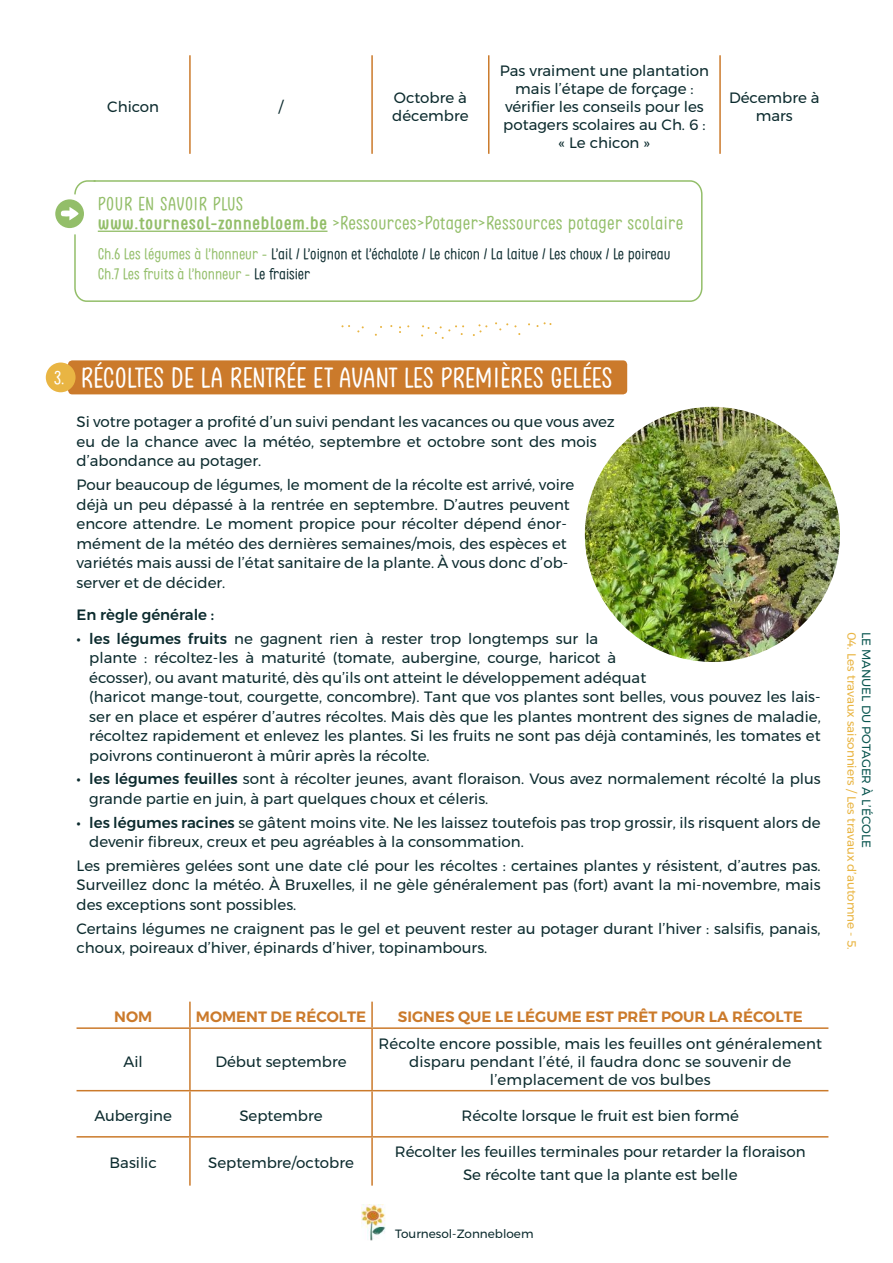
<style>
.page{position:relative;width:893px;height:1263px;background:#fff}
.page>*{position:absolute;margin:0;border:0;box-sizing:border-box;transform-origin:0 0}
.t1{font:27px "Clambake October Six";color:#fff}
.t2{font:18px/19.5px "Clambake October Six";letter-spacing:.02em;color:#93be69}
.t3{font:18px "Clambake October Six";color:#fff}
.t4{font:15px/19.5px "Montserrat";color:#0c2b2e}
.t5{font:15px/19.5px "Clambake October Six";color:#0c2b2e}
.t6{font:600 15px "Montserrat";color:#cb7a2b}
.t7{font:500 15px "Montserrat";color:#0c2b2e}
.t8{font:12px "Montserrat";color:#e9b543}
.t9{font:12px "Montserrat";color:#0a5650}
.t10{font:12px "Montserrat";color:#0c2b2e}
.s1{font-weight:700}
.s2{color:#93be69}
.s3{font-weight:500}
</style>
<div class="page">
<img style="left:362px;top:1205px;width:24px;height:36px">
<div style="left:68px;top:360px;width:559px;height:34px;background:#cb7a2b;border-radius:4px"></div>
<div style="left:46px;top:362px;width:30px;height:30px;background:#e9b543;border-radius:50%"></div>
<hr style="left:189px;top:55px;width:2px;height:99px;background:#cb7a2b">
<hr style="left:371px;top:55px;width:2px;height:99px;background:#cb7a2b">
<hr style="left:488px;top:55px;width:1px;height:99px;background:#cb7a2b">
<hr style="left:719px;top:55px;width:2px;height:99px;background:#cb7a2b">
<hr style="left:189px;top:1002px;width:2px;height:25px;background:#cb7a2b">
<hr style="left:371px;top:1002px;width:2px;height:25px;background:#cb7a2b">
<hr style="left:77px;top:1027px;width:113px;height:2px;background:#cb7a2b">
<hr style="left:190px;top:1027px;width:182px;height:2px;background:#cb7a2b">
<hr style="left:189px;top:1029px;width:2px;height:61px;background:#cb7a2b">
<hr style="left:372px;top:1027px;width:456px;height:2px;background:#cb7a2b">
<hr style="left:371px;top:1029px;width:2px;height:61px;background:#cb7a2b">
<hr style="left:77px;top:1090px;width:113px;height:1px;background:#cb7a2b">
<hr style="left:190px;top:1090px;width:182px;height:1px;background:#cb7a2b">
<hr style="left:189px;top:1091px;width:2px;height:45px;background:#cb7a2b">
<hr style="left:372px;top:1090px;width:456px;height:1px;background:#cb7a2b">
<hr style="left:371px;top:1091px;width:2px;height:45px;background:#cb7a2b">
<hr style="left:77px;top:1136px;width:113px;height:1px;background:#cb7a2b">
<hr style="left:190px;top:1136px;width:182px;height:1px;background:#cb7a2b">
<hr style="left:189px;top:1137px;width:2px;height:48px;background:#cb7a2b">
<hr style="left:372px;top:1136px;width:456px;height:1px;background:#cb7a2b">
<hr style="left:371px;top:1137px;width:2px;height:48px;background:#cb7a2b">
<svg style="left:495px;top:322px;width:13px;height:8px"></svg>
<svg style="left:357px;top:326px;width:7px;height:6px"></svg>
<svg style="left:473px;top:324px;width:14px;height:12px"></svg>
<svg style="left:421px;top:325px;width:43px;height:14px"></svg>
<img style="left:585px;top:407px;width:255px;height:255px;border-radius:128px">
<svg style="left:73px;top:180px;width:630px;height:122px"></svg>
<div style="left:55px;top:199px;width:29px;height:29px;background:#93be69;border-radius:50%"></div>
<svg style="left:60px;top:207px;width:19px;height:13px"></svg>
<p class="t4" style="left:107px;top:97px;width:53px">Chicon</p>
<p class="t4" style="left:279px;top:97px;width:6px">/</p>
<p class="t4" style="left:392px;top:88px;width:78px;line-height:18px">Octobre à décembre</p>
<p class="t4" style="left:500px;top:61px;width:211px;line-height:18px;text-align:center">Pas vraiment une plantation mais l’étape de forçage : vérifier les conseils pour les potagers scolaires au Ch. 6 : « Le chicon »</p>
<p class="t2" style="left:98px;top:194px;width:587px">POUR EN SAVOIR PLUS<br><span class="s1">www.tournesol-zonnebloem.be</span> &gt;Ressources&gt;Potager&gt;Ressources potager scolaire</p>
<p class="t5" style="left:98px;top:245px;width:574px"><span class="s2">Ch.6 Les légumes à l’honneur -</span> L’ail / L’oignon et l’échalote / Le chicon / La laitue / Les choux / Le poireau<br><span class="s2">Ch.7 Les fruits à l’honneur -</span> Le fraisier</p>
<p class="t4" style="left:729px;top:88px;width:92px;line-height:18px;text-align:center">Décembre à mars</p>
<p class="t3" style="left:54px;top:367px;width:12px">3.</p>
<h1 class="t1" style="left:81px;top:362px;width:533px">RÉCOLTES DE LA RENTRÉE ET AVANT LES PREMIÈRES GELÉES</h1>
<p class="t4" style="left:77px;top:412px;width:540px">Si votre potager a profité d’un suivi pendant les vacances ou que vous avez eu de la chance avec la météo, septembre et octobre sont des mois d’abondance au potager.</p>
<p class="t4" style="left:77px;top:475px;width:499px">Pour beaucoup de légumes, le moment de la récolte est arrivé, voire déjà un peu dépassé à la rentrée en septembre. D’autres peuvent encore attendre. Le moment propice pour récolter dépend énor&shy;mément de la météo des dernières semaines/mois, des espèces et variétés mais aussi de l’état sanitaire de la plante. À vous donc d’ob&shy;server et de décider.</p>
<p class="t7" style="left:77px;top:603px;width:139px">En règle générale :</p>
<p class="t4" style="left:89px;top:628px;width:733px;text-indent:-13px"><span class="s3">• les légumes fruits</span> ne gagnent rien à rester trop longtemps sur la<br>plante : récoltez-les à maturité (tomate, aubergine, courge, haricot à<br>écosser), ou avant maturité, dès qu’ils ont atteint le développement adéquat<br>(haricot mange-tout, courgette, concombre). Tant que vos plantes sont belles, vous pouvez les lais&shy;ser en place et espérer d’autres récoltes. Mais dès que les plantes montrent des signes de maladie, récoltez rapidement et enlevez les plantes. Si les fruits ne sont pas déjà contaminés, les tomates et poivrons continueront à mûrir après la récolte.</p>
<p class="t4" style="left:89px;top:769px;width:733px;text-indent:-13px"><span class="s3">• les légumes feuilles</span> sont à récolter jeunes, avant floraison. Vous avez normalement récolté la plus grande partie en juin, à part quelques choux et céleris.</p>
<p class="t4" style="left:89px;top:812px;width:733px;text-indent:-13px"><span class="s3">• les légumes racines</span> se gâtent moins vite. Ne les laissez toutefois pas trop grossir, ils risquent alors de devenir fibreux, creux et peu agréables à la consommation.</p>
<p class="t4" style="left:77px;top:856px;width:746px;text-align:justify">Les premières gelées sont une date clé pour les récoltes : certaines plantes y résistent, d’autres pas.<br>Surveillez donc la météo. À Bruxelles, il ne gèle généralement pas (fort) avant la mi-novembre, mais des exceptions sont possibles.</p>
<p class="t4" style="left:77px;top:918px;width:746px">Certains légumes ne craignent pas le gel et peuvent rester au potager durant l’hiver : salsifis, panais, choux, poireaux d’hiver, épinards d’hiver, topinambours.</p>
<p class="t6" style="left:114px;top:1005px;width:40px">NOM</p>
<p class="t6" style="left:196px;top:1005px;width:172px">MOMENT DE RÉCOLTE</p>
<p class="t6" style="left:398px;top:1005px;width:406px">SIGNES QUE LE LÉGUME EST PRÊT POUR LA RÉCOLTE</p>
<p class="t4" style="left:124px;top:1051px;width:21px">Ail</p>
<p class="t4" style="left:215px;top:1051px;width:133px">Début septembre</p>
<p class="t4" style="left:378px;top:1034px;width:445px;line-height:18px;text-align:center">Récolte encore possible, mais les feuilles ont généralement disparu pendant l’été, il faudra donc se souvenir de l’emplacement de vos bulbes</p>
<p class="t4" style="left:95px;top:1106px;width:79px">Aubergine</p>
<p class="t4" style="left:239px;top:1106px;width:85px">Septembre</p>
<p class="t4" style="left:461px;top:1106px;width:279px">Récolte lorsque le fruit est bien formé</p>
<p class="t4" style="left:110px;top:1153px;width:49px">Basilic</p>
<p class="t4" style="left:208px;top:1153px;width:147px">Septembre/octobre</p>
<p class="t4" style="left:395px;top:1141px;width:412px;line-height:22.2px;text-align:center">Récolter les feuilles terminales pour retarder la floraison<br>Se récolte tant que la plante est belle</p>
<p class="t10" style="left:395px;top:1225px;width:140px">Tournesol-Zonnebloem</p>
<p class="t8" style="left:861px;top:631px;width:320px;rotate:90deg">04. Les travaux saisonniers / Les travaux d’automne - 5.</p>
<p class="t9" style="left:876px;top:631px;width:218px;rotate:90deg">LE MANUEL DU POTAGER À L’ÉCOLE</p>
</div>
